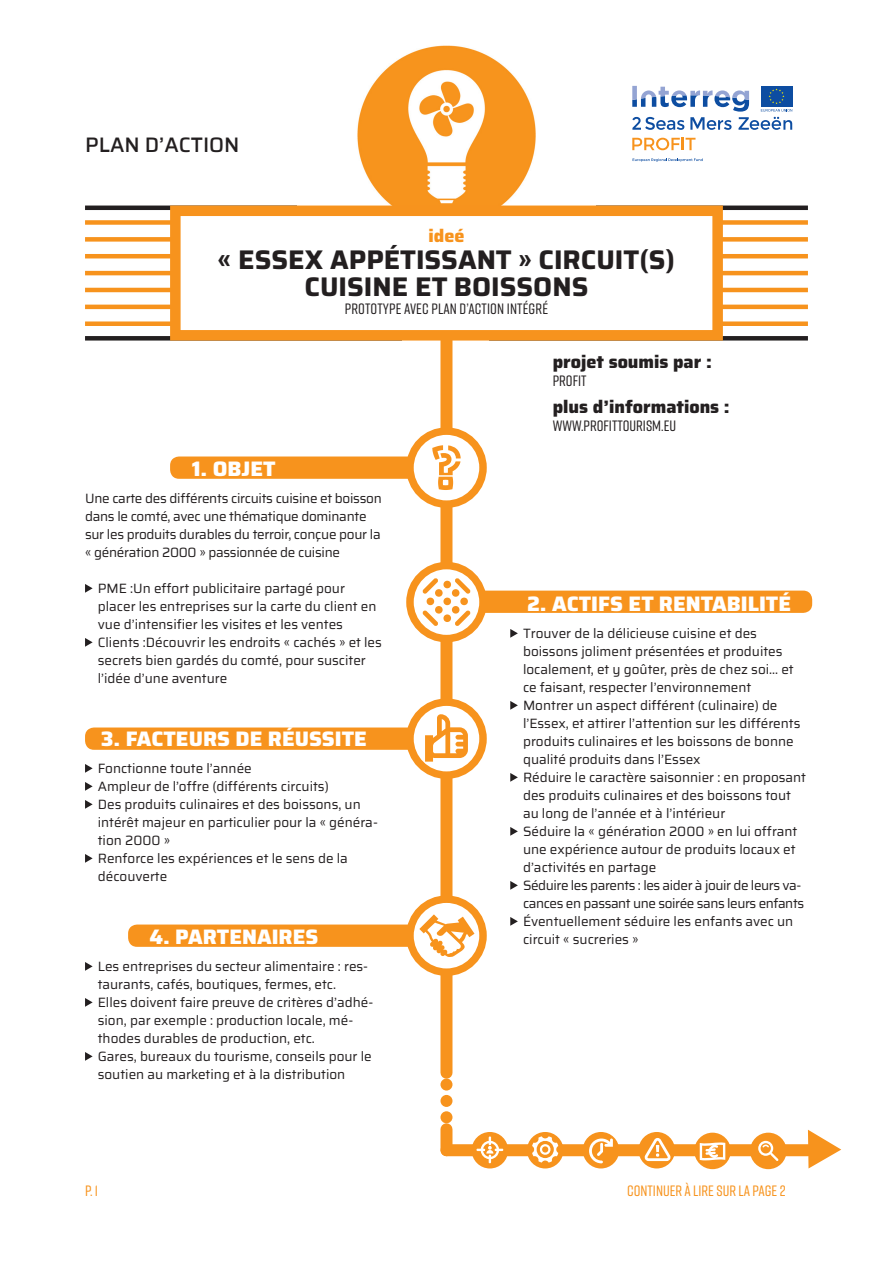
<style>
.page{position:relative;width:893px;height:1263px;background:#fff}
.page>*{position:absolute;margin:0;border:0;box-sizing:border-box;transform-origin:0 0}
.t1{font:700 27px/27px "Saira";color:#231f20;text-align:center}
.t2{font:800 21px "Saira";color:#fff}
.t3{font:500 21px "Saira";color:#231f20}
.t4{font:800 18px "Saira";color:#231f20}
.t5{font:800 18px "Saira";color:#f7931d}
.t6{font:500 15px "Rift";letter-spacing:.005em;color:#231f20}
.t7{font:500 15px "Rift";color:#f7931d}
.Basis_paragraph___pi{font:13.5px/18px "Saira";color:#231f20}
.Basis_paragraph{font:13.5px/18px "Saira";letter-spacing:-.02em;color:#231f20}
.Basis_paragraph___pi-2{font:13.5px/18px "Saira";letter-spacing:-.03em;color:#231f20}
</style>
<div class="page">
<hr style="left:510px;top:206px;width:298px;height:4px;background:#231f20">
<hr style="left:85px;top:206px;width:317px;height:4px;background:#231f20">
<div style="left:489px;top:336px;width:319px;height:5px;background:#231f20"></div>
<div style="left:85px;top:336px;width:317px;height:5px;background:#231f20"></div>
<div style="left:446px;top:1144px;width:362px;height:12px;background:#f7931d"></div>
<svg style="left:808px;top:1130px;width:33px;height:38px"></svg>
<div style="left:440px;top:1111px;width:12px;height:12px;background:#f7931d;border-radius:50%"></div>
<div style="left:440px;top:1078px;width:12px;height:12px;background:#f7931d;border-radius:50%"></div>
<div style="left:440px;top:1095px;width:12px;height:12px;background:#f7931d;border-radius:50%"></div>
<div style="left:440px;top:1129px;width:12px;height:21px;background:#f7931d"></div>
<svg style="left:632px;top:86px;width:160px;height:44px"></svg>
<svg style="left:633px;top:158px;width:70px;height:4px"></svg>
<svg style="left:632px;top:138px;width:63px;height:12px"></svg>
<img style="left:298px;top:45px;width:297px;height:161px">
<div style="left:440px;top:221px;width:12px;height:852px;background:#f7931d"></div>
<div style="left:527px;top:1132px;width:36px;height:36px;background:#f7931d;border-radius:50%"></div>
<svg style="left:532px;top:1136px;width:26px;height:26px"></svg>
<div style="left:472px;top:1132px;width:36px;height:36px;background:#f7931d;border-radius:50%"></div>
<svg style="left:476px;top:1136px;width:28px;height:28px"></svg>
<div style="left:583px;top:1132px;width:36px;height:36px;background:#f7931d;border-radius:50%"></div>
<svg style="left:589px;top:1138px;width:24px;height:25px"></svg>
<div style="left:638px;top:1132px;width:37px;height:36px;background:#f7931d;border-radius:50%"></div>
<svg style="left:644px;top:1138px;width:27px;height:23px"></svg>
<div style="left:694px;top:1133px;width:37px;height:36px;background:#f7931d;border-radius:50%"></div>
<svg style="left:700px;top:1142px;width:25px;height:18px"></svg>
<div style="left:750px;top:1133px;width:36px;height:36px;background:#f7931d;border-radius:50%"></div>
<svg style="left:758px;top:1141px;width:20px;height:20px"></svg>
<hr style="left:85px;top:254px;width:723px;height:4px;background:#f7931d">
<div style="left:85px;top:237px;width:723px;height:5px;background:#f7931d"></div>
<div style="left:85px;top:220px;width:723px;height:5px;background:#f7931d"></div>
<div style="left:85px;top:321px;width:723px;height:5px;background:#f7931d"></div>
<hr style="left:85px;top:271px;width:723px;height:4px;background:#f7931d">
<hr style="left:85px;top:305px;width:723px;height:4px;background:#f7931d">
<hr style="left:85px;top:288px;width:723px;height:4px;background:#f7931d">
<div style="left:175px;top:211px;width:543px;height:124px;background:#fff"></div>
<div style="left:170px;top:206px;width:553px;height:135px;border:10px solid #f7931d"></div>
<div style="left:170px;top:456px;width:276px;height:23px;background:#f7931d;border-radius:9px"></div>
<svg style="left:410px;top:431px;width:73px;height:73px"></svg>
<svg style="left:432px;top:445px;width:29px;height:45px"></svg>
<div style="left:406px;top:427px;width:81px;height:81px;border:8px solid #f7931d;border-radius:50%"></div>
<div style="left:451px;top:591px;width:361px;height:22px;background:#f7931d;border-radius:9px"></div>
<svg style="left:410px;top:565px;width:73px;height:74px"></svg>
<svg style="left:422px;top:578px;width:49px;height:48px"></svg>
<div style="left:406px;top:562px;width:81px;height:80px;border:8px solid #f7931d;border-radius:50%"></div>
<div style="left:85px;top:727px;width:332px;height:23px;background:#f7931d;border-radius:9px"></div>
<svg style="left:410px;top:702px;width:73px;height:73px"></svg>
<svg style="left:425px;top:714px;width:43px;height:48px"></svg>
<div style="left:406px;top:698px;width:81px;height:81px;border:8px solid #f7931d;border-radius:50%"></div>
<div style="left:128px;top:924px;width:297px;height:23px;background:#f7931d;border-radius:9px"></div>
<svg style="left:410px;top:899px;width:73px;height:73px"></svg>
<svg style="left:419px;top:914px;width:55px;height:43px"></svg>
<div style="left:406px;top:895px;width:81px;height:81px;border:8px solid #f7931d;border-radius:50%"></div>
<svg style="left:85px;top:584px;width:8px;height:9px"></svg>
<svg style="left:85px;top:638px;width:8px;height:9px"></svg>
<svg style="left:510px;top:629px;width:8px;height:9px"></svg>
<svg style="left:510px;top:701px;width:8px;height:9px"></svg>
<svg style="left:510px;top:773px;width:8px;height:9px"></svg>
<svg style="left:510px;top:827px;width:8px;height:9px"></svg>
<svg style="left:510px;top:881px;width:8px;height:9px"></svg>
<svg style="left:510px;top:917px;width:8px;height:9px"></svg>
<svg style="left:85px;top:764px;width:8px;height:9px"></svg>
<svg style="left:85px;top:782px;width:8px;height:9px"></svg>
<svg style="left:85px;top:800px;width:8px;height:9px"></svg>
<svg style="left:85px;top:854px;width:8px;height:9px"></svg>
<svg style="left:85px;top:962px;width:8px;height:9px"></svg>
<svg style="left:85px;top:998px;width:8px;height:9px"></svg>
<svg style="left:85px;top:1052px;width:8px;height:9px"></svg>
<p class="t3" style="left:85px;top:128px;width:156px">PLAN D’ACTION</p>
<p class="t5" style="left:429px;top:221px;width:37px">ideé</p>
<p class="t1" style="left:218px;top:245px;width:459px">« ESSEX APPÉTISSANT » CIRCUIT(S)<br>CUISINE ET BOISSONS</p>
<p class="t6" style="left:345px;top:298px;width:205px">PROTOTYPE AVEC PLAN D’ACTION INTÉGRÉ</p>
<p class="t2" style="left:192px;top:452px;width:85px">1. OBJET</p>
<p class="Basis_paragraph" style="left:85px;top:489px;width:298px">Une carte des différents circuits cuisine et boisson dans le comté, avec une thématique dominante sur les produits durables du terroir, conçue pour la « génération 2000 » passionnée de cuisine</p>
<p class="Basis_paragraph___pi" style="left:98px;top:579px;width:280px">PME :Un effort publicitaire partagé pour placer les entreprises sur la carte du client en vue d’intensifier les visites et les ventes</p>
<p class="Basis_paragraph___pi" style="left:98px;top:633px;width:286px">Clients :Découvrir les endroits « cachés » et les secrets bien gardés du comté, pour susciter l’idée d’une aventure</p>
<p class="t2" style="left:101px;top:722px;width:268px">3. FACTEURS DE RÉUSSITE</p>
<p class="Basis_paragraph___pi" style="left:98px;top:759px;width:156px">Fonctionne toute l’année</p>
<p class="Basis_paragraph___pi" style="left:98px;top:777px;width:233px">Ampleur de l’offre (différents circuits)</p>
<p class="Basis_paragraph___pi" style="left:98px;top:795px;width:282px">Des produits culinaires et des boissons, un intérêt majeur en particulier pour la « généra&shy;tion 2000 »</p>
<p class="Basis_paragraph___pi" style="left:98px;top:849px;width:252px">Renforce les expériences et le sens de la découverte</p>
<p class="t2" style="left:149px;top:920px;width:171px">4. PARTENAIRES</p>
<p class="Basis_paragraph___pi" style="left:98px;top:957px;width:272px">Les entreprises du secteur alimentaire : res&shy;taurants, cafés, boutiques, fermes, etc.</p>
<p class="Basis_paragraph___pi" style="left:98px;top:993px;width:277px">Elles doivent faire preuve de critères d’adhé&shy;sion, par exemple : production locale, mé&shy;thodes durables de production, etc.</p>
<p class="Basis_paragraph___pi" style="left:98px;top:1047px;width:275px">Gares, bureaux du tourisme, conseils pour le soutien au marketing et à la distribution</p>
<p class="t4" style="left:553px;top:347px;width:161px">projet soumis par :</p>
<p class="t6" style="left:553px;top:370px;width:35px">PROFIT</p>
<p class="t4" style="left:553px;top:392px;width:178px">plus d’informations :</p>
<p class="t6" style="left:553px;top:415px;width:125px">WWW.PROFITTOURISM.EU</p>
<p class="t2" style="left:527px;top:587px;width:265px">2. ACTIFS ET RENTABILITÉ</p>
<p class="Basis_paragraph___pi" style="left:523px;top:624px;width:272px">Trouver de la délicieuse cuisine et des boissons joliment présentées et produites localement, et y goûter, près de chez soi... et ce faisant, respecter l’environnement</p>
<p class="Basis_paragraph___pi" style="left:523px;top:696px;width:279px">Montrer un aspect différent (culinaire) de l’Essex, et attirer l’attention sur les différents produits culinaires et les boissons de bonne qualité produits dans l’Essex</p>
<p class="Basis_paragraph___pi" style="left:523px;top:768px;width:285px">Réduire le caractère saisonnier : en proposant des produits culinaires et des boissons tout au long de l’année et à l’intérieur</p>
<p class="Basis_paragraph___pi" style="left:523px;top:822px;width:276px">Séduire la « génération 2000 » en lui offrant une expérience autour de produits locaux et d’activités en partage</p>
<p class="Basis_paragraph___pi-2" style="left:523px;top:876px;width:283px">Séduire les parents : les aider à jouir de leurs va&shy;cances en passant une soirée sans leurs enfants</p>
<p class="Basis_paragraph___pi" style="left:523px;top:912px;width:272px">Éventuellement séduire les enfants avec un circuit « sucreries »</p>
<p class="t7" style="left:85px;top:1180px;width:15px">P. 1</p>
<p class="t7" style="left:627px;top:1180px;width:160px">CONTINUER À LIRE SUR LA PAGE 2</p>
</div>
